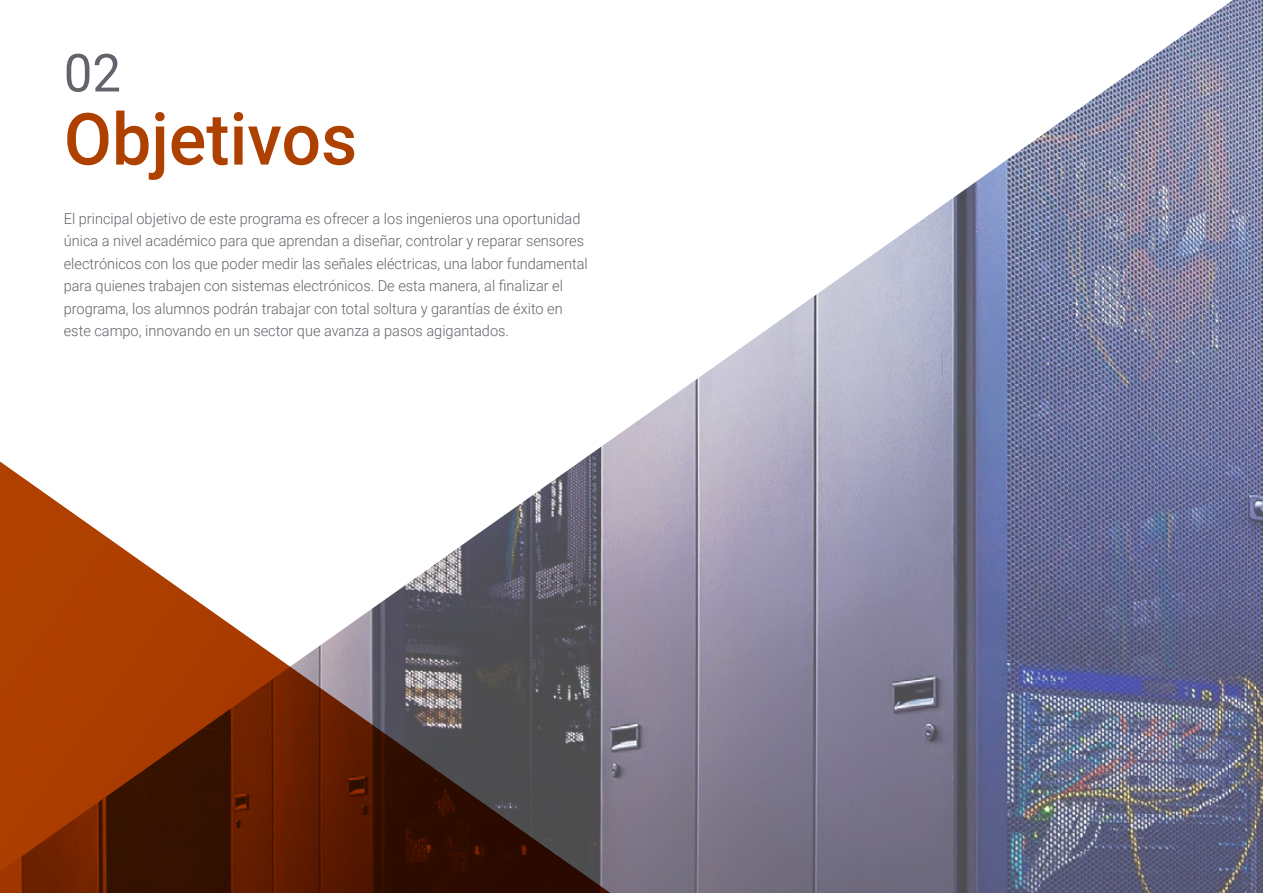
<style>
.page{position:relative;width:1263px;height:893px;background:#fff}
.page>*{position:absolute;margin:0;border:0;box-sizing:border-box;transform-origin:0 0}
.t1{font:500 72px "Roboto";color:#ae4000}
.t2{font:52.5px "Roboto";color:#61646a}
.t3{font:300 15px/22.5px "Roboto";color:#61646a}
</style>
<div class="page">
<img style="left:602px;top:0;width:661px;height:893px">
<svg style="left:0;top:446px;width:640px;height:447px"></svg>
<h2 class="t2" style="left:64px;top:36px;width:59px">02</h2>
<h1 class="t1" style="left:64px;top:89px;width:295px">Objetivos</h1>
<p class="t3" style="left:64px;top:207px;width:525px">El principal objetivo de este programa es ofrecer a los ingenieros una oportunidad única a nivel académico para que aprendan a diseñar, controlar y reparar sensores electrónicos con los que poder medir las señales eléctricas, una labor fundamental para quienes trabajen con sistemas electrónicos. De esta manera, al finalizar el programa, los alumnos podrán trabajar con total soltura y garantías de éxito en este campo, innovando en un sector que avanza a pasos agigantados.</p>
</div>
